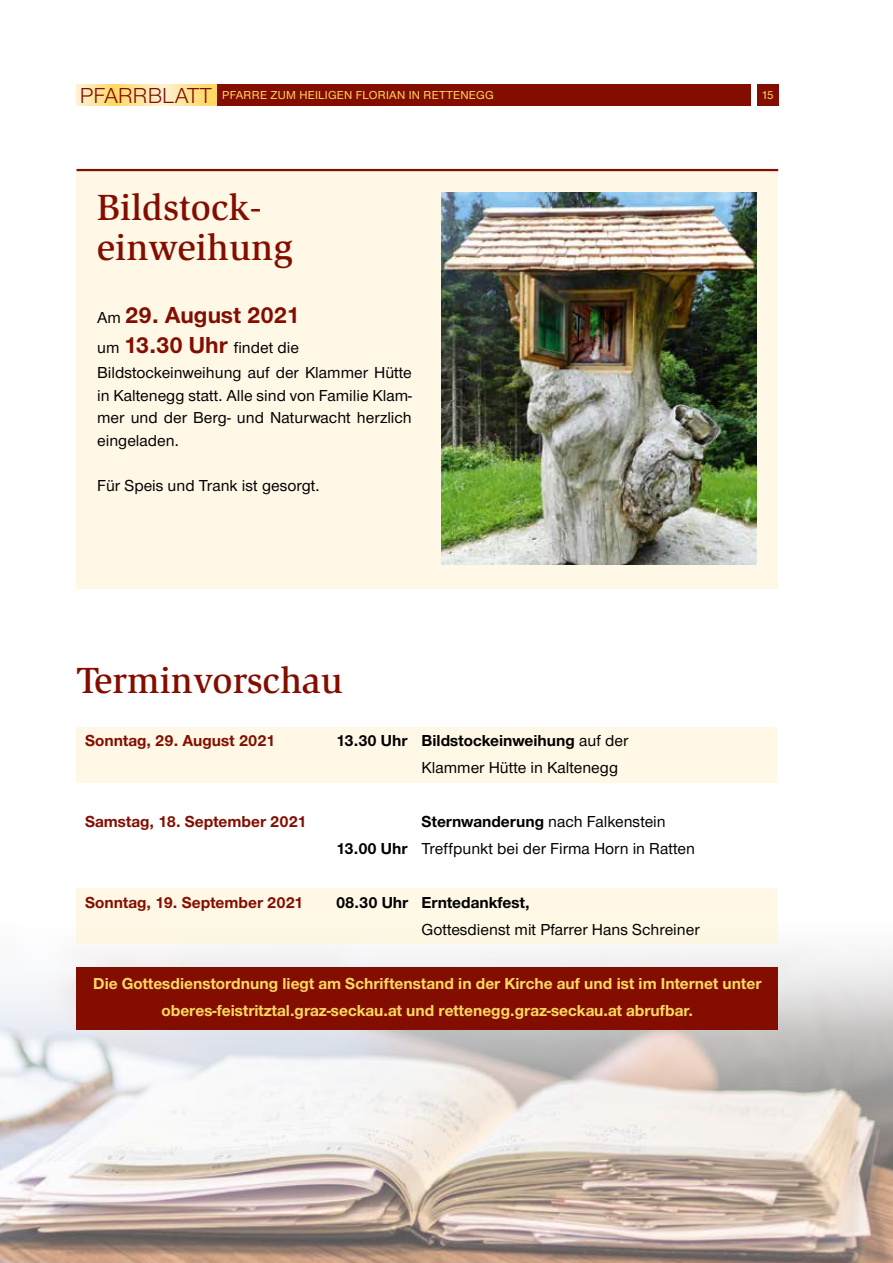
<style>
.page{position:relative;width:893px;height:1263px;background:#fff}
.page>*{position:absolute;margin:0;border:0;box-sizing:border-box;transform-origin:0 0}
.t1{font:500 37.5px/40.5px "Slimbach";color:#830e00}
.t2{font:700 24px "Nimbus Sans Novus T";color:#830e00}
.t3{font:500 16.5px/27px "Nimbus Sans Novus T";color:#000}
.t4{font:700 16.5px/27px "Nimbus Sans Novus T";color:#ffd861;text-align:center}
.t5{font:700 16.5px "Nimbus Sans Novus T";color:#830e00}
.t6{font:700 16.5px "Nimbus Sans Novus T";color:#000}
.t7{font:500 12px "Nimbus Sans Novus T";letter-spacing:.02em;color:#ffd861}
.s1{font-weight:400;font-size:22.5px;color:#830e00}
.s2{font-weight:500;font-size:16.5px;color:#000}
.s3{font-weight:700;font-size:24px;color:#830e00}
.s4{font-weight:700}
</style>
<div class="page">
<svg style="left:77px;top:84px;width:139px;height:22px;background:#ffe49a"></svg>
<div style="left:218px;top:84px;width:533px;height:22px;background:#830e00"></div>
<div style="left:757px;top:84px;width:21px;height:22px;background:#830e00"></div>
<img style="left:0;top:888px;width:893px;height:375px">
<div style="left:77px;top:727px;width:701px;height:56px;background:#fff8e6"></div>
<div style="left:77px;top:888px;width:701px;height:55px;background:#fff8e6"></div>
<div style="left:77px;top:967px;width:701px;height:62px;background:#830e00"></div>
<div style="left:77px;top:170px;width:701px;height:418px;background:#fff8e7"></div>
<hr style="left:77px;top:169px;width:701px;height:2px;background:#830e00">
<img style="left:442px;top:193px;width:314px;height:371px">
<p class="t7" style="left:80px;top:88px;width:415px"><span class="s1">PFARRBLATT</span> PFARRE ZUM HEILIGEN FLORIAN IN RETTENEGG</p>
<p class="t7" style="left:761px;top:88px;width:14px">15</p>
<h1 class="t1" style="left:97px;top:186px;width:197px">Bildstock&shy;einweihung</h1>
<h2 class="t2" style="left:97px;top:301px;width:204px"><span class="s2">Am</span> 29. August 2021</h2>
<p class="t3" style="left:97px;top:334px;width:316px;line-height:25.5px">um <span class="s3">13.30 Uhr</span> findet die<br>Bildstockeinweihung auf der Klammer Hütte</p>
<p class="t3" style="left:97px;top:384px;width:316px;line-height:22.5px;text-align:justify">in Kaltenegg statt. Alle sind von Familie Klam&shy;mer und der Berg- und Naturwacht herzlich eingeladen.</p>
<p class="t3" style="left:97px;top:471px;width:224px">Für Speis und Trank ist gesorgt.</p>
<h1 class="t1" style="left:77px;top:660px;width:268px">Terminvorschau</h1>
<p class="t5" style="left:85px;top:730px;width:192px">Sonntag, 29. August 2021</p>
<p class="t3" style="left:422px;top:726px;width:208px;text-indent:-86px"><span class="s4">13.30 Uhr Bildstockeinweihung</span> auf der<br>Klammer Hütte in Kaltenegg</p>
<p class="t5" style="left:85px;top:811px;width:223px">Samstag, 18. September 2021</p>
<p class="t3" style="left:336px;top:807px;width:360px;text-indent:86px"><span class="s4">Sternwanderung</span> nach Falkenstein<br><span class="s4">13.00 Uhr</span> Treffpunkt bei der Firma Horn in Ratten</p>
<p class="t5" style="left:85px;top:892px;width:220px">Sonntag, 19. September 2021</p>
<p class="t6" style="left:336px;top:892px;width:195px">08.30 Uhr Erntedankfest,</p>
<p class="t3" style="left:422px;top:915px;width:280px">Gottesdienst mit Pfarrer Hans Schreiner</p>
<p class="t4" style="left:93px;top:969px;width:670px">Die Gottesdienstordnung liegt am Schriftenstand in der Kirche auf und ist im Internet unter oberes-feistritztal.graz-seckau.at und rettenegg.graz-seckau.at abrufbar.</p>
</div>
